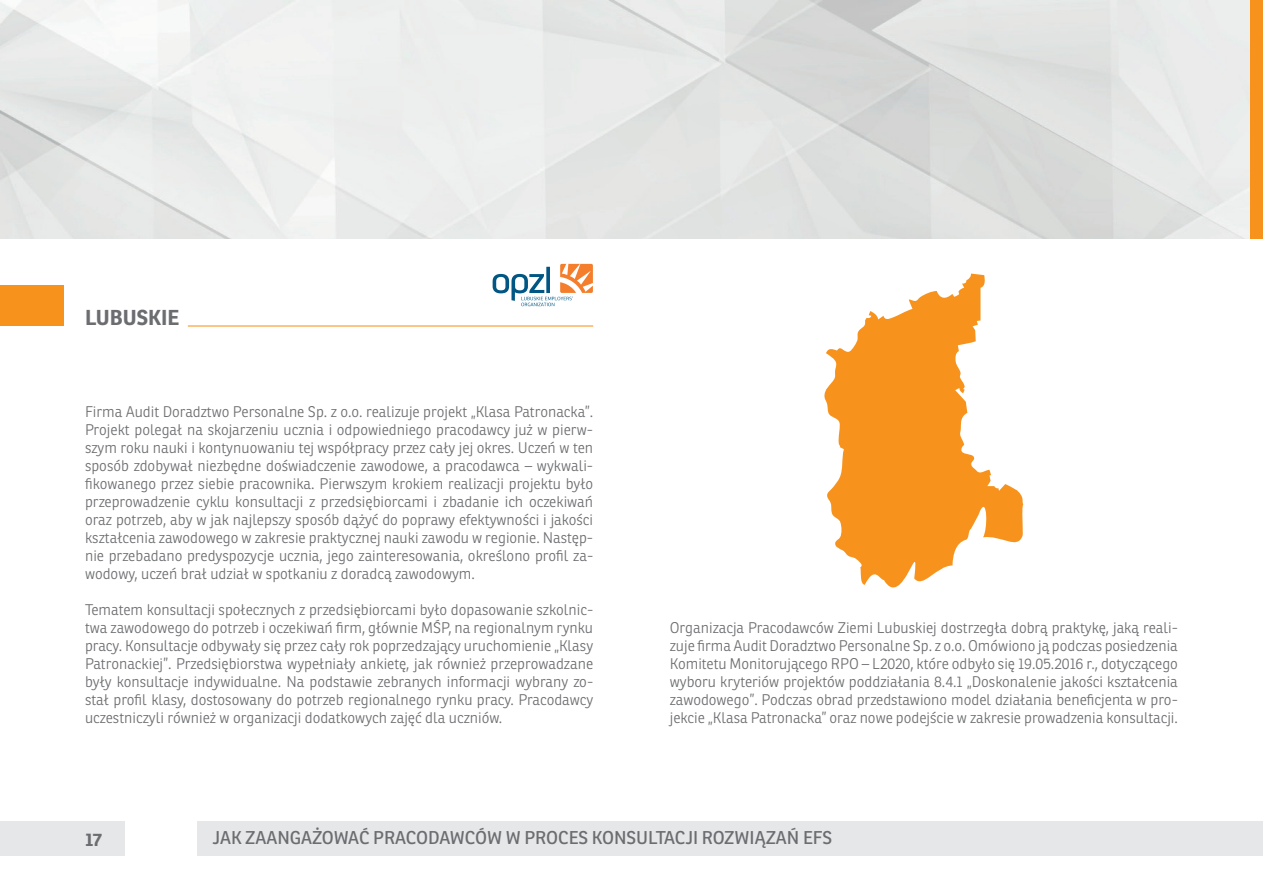
<style>
.page{position:relative;width:1263px;height:893px;background:#fff}
.page>*{position:absolute;margin:0;border:0;box-sizing:border-box;transform-origin:0 0}
.t1{font:700 21px "Ronnia";color:#6c6d70}
.t2{font:18px "Ronnia";color:#6c6d70}
.t3{font:700 18px "Ronnia";color:#6c6d70}
.t4{font:300 15px/18px "Ronnia";color:#6c6d70;text-align:justify}
</style>
<div class="page">
<div style="left:1250px;top:0;width:13px;height:238px;background:#f7931d"></div>
<div style="left:0;top:285px;width:64px;height:40px;background:#f7931d"></div>
<hr style="left:188px;top:325px;width:405px;height:2px;background:#f7931d">
<svg style="left:493px;top:264px;width:100px;height:42px"></svg>
<svg style="left:824px;top:274px;width:199px;height:314px;fill:#f7931d"></svg>
<div style="left:0;top:821px;width:124px;height:35px;background:#e6e7e9"></div>
<div style="left:198px;top:821px;width:1065px;height:35px;background:#e6e7e9"></div>
<h1 class="t1" style="left:85px;top:304px;width:96px">LUBUSKIE</h1>
<p class="t4" style="left:85px;top:402px;width:510px">Firma Audit Doradztwo Personalne Sp. z o.o. realizuje projekt „Klasa Patronacka”.<br>Projekt polegał na skojarzeniu ucznia i odpowiedniego pracodawcy już w pierw&shy;szym roku nauki i kontynuowaniu tej współpracy przez cały jej okres. Uczeń w ten sposób zdobywał niezbędne doświadczenie zawodowe, a pracodawca – wykwali&shy;fikowanego przez siebie pracownika. Pierwszym krokiem realizacji projektu było przeprowadzenie cyklu konsultacji z przedsiębiorcami i zbadanie ich oczekiwań oraz potrzeb, aby w jak najlepszy sposób dążyć do poprawy efektywności i jakości kształcenia zawodowego w zakresie praktycznej nauki zawodu w regionie. Następ&shy;nie przebadano predyspozycje ucznia, jego zainteresowania, określono profil za&shy;wodowy, uczeń brał udział w spotkaniu z doradcą zawodowym.</p>
<p class="t4" style="left:85px;top:600px;width:510px">Tematem konsultacji społecznych z przedsiębiorcami było dopasowanie szkolnic&shy;twa zawodowego do potrzeb i oczekiwań firm, głównie MŚP, na regionalnym rynku pracy. Konsultacje odbywały się przez cały rok poprzedzający uruchomienie „Klasy Patronackiej”. Przedsiębiorstwa wypełniały ankietę, jak również przeprowadzane były konsultacje indywidualne. Na podstawie zebranych informacji wybrany zo&shy;stał profil klasy, dostosowany do potrzeb regionalnego rynku pracy. Pracodawcy uczestniczyli również w organizacji dodatkowych zajęć dla uczniów.</p>
<p class="t4" style="left:670px;top:618px;width:510px">Organizacja Pracodawców Ziemi Lubuskiej dostrzegła dobrą praktykę, jaką reali&shy;zuje firma Audit Doradztwo Personalne Sp. z o.o. Omówiono ją podczas posiedzenia Komitetu Monitorującego RPO – L2020, które odbyło się 19.05.2016 r., dotyczącego wyboru kryteriów projektów poddziałania 8.4.1 „Doskonalenie jakości kształcenia zawodowego”. Podczas obrad przedstawiono model działania beneficjenta w pro&shy;jekcie „Klasa Patronacka” oraz nowe podejście w zakresie prowadzenia konsultacji.</p>
<p class="t3" style="left:85px;top:828px;width:18px">17</p>
<p class="t2" style="left:213px;top:826px;width:621px">JAK ZAANGAŻOWAĆ PRACODAWCÓW W PROCES KONSULTACJI ROZWIĄZAŃ EFS</p>
</div>
